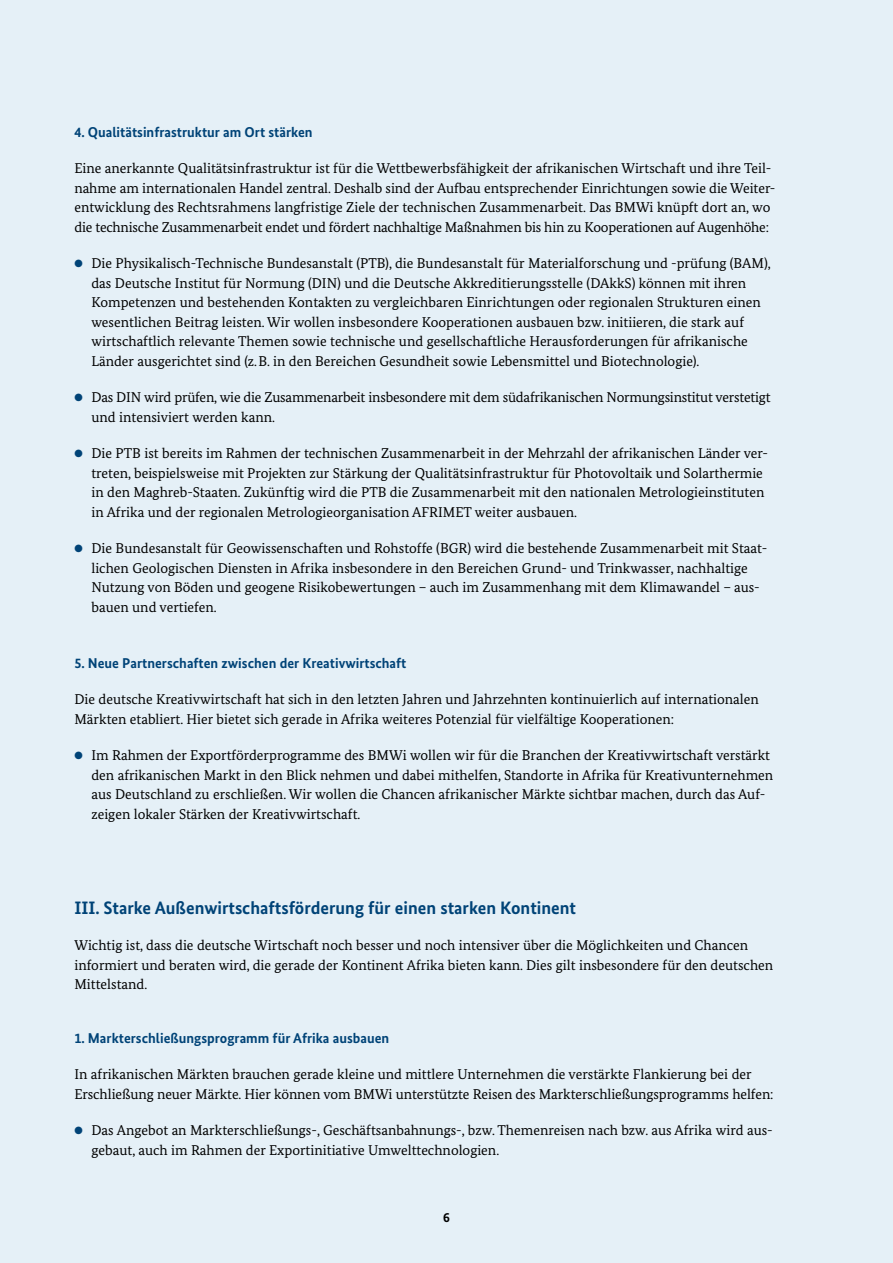
<style>
.page{position:relative;width:893px;height:1263px;background:#e5f0f7}
.page>*{position:absolute;margin:0;border:0;box-sizing:border-box;transform-origin:0 0}
.t1{font:700 18px "Bundes Sans";color:#004377}
.t2{font:14.25px/19.5px "Bundes Serif";color:#000}
.t3{font:700 14.25px "Bundes Sans";color:#004377}
.t4{font:700 13.5px "Bundes Sans";color:#000}
.s1{color:#004377}
</style>
<div class="page">
<h3 class="t3" style="left:74px;top:123px;width:240px">4. Qualitätsinfrastruktur am Ort stärken</h3>
<p class="t2" style="left:74px;top:158px;width:701px">Eine anerkannte Qualitätsinfrastruktur ist für die Wettbewerbsfähigkeit der afrikanischen Wirtschaft und ihre Teil&shy;nahme am internationalen Handel zentral. Deshalb sind der Aufbau entsprechender Einrichtungen sowie die Weiter&shy;entwicklung des Rechtsrahmens langfristige Ziele der technischen Zusammenarbeit. Das BMWi knüpft dort an, wo die technische Zusammenarbeit endet und fördert nachhaltige Maßnahmen bis hin zu Kooperationen auf Augenhöhe:</p>
<p class="t2" style="left:91px;top:253px;width:681px;text-indent:-17px"><span class="s1">●</span> Die Physikalisch-Technische Bundesanstalt (PTB), die Bundesanstalt für Materialforschung und -prüfung (BAM), das Deutsche Institut für Normung (DIN) und die Deutsche Akkreditierungsstelle (DAkkS) können mit ihren Kompetenzen und bestehenden Kontakten zu vergleichbaren Einrichtungen oder regionalen Strukturen einen wesentlichen Beitrag leisten. Wir wollen insbesondere Kooperationen ausbauen bzw. initiieren, die stark auf wirtschaftlich relevante Themen sowie technische und gesellschaftliche Herausforderungen für afrikanische Länder ausgerichtet sind (z.B. in den Bereichen Gesundheit sowie Lebensmittel und Biotechnologie).</p>
<p class="t2" style="left:91px;top:387px;width:681px;text-indent:-17px"><span class="s1">●</span> Das DIN wird prüfen, wie die Zusammenarbeit insbesondere mit dem südafrikanischen Normungsinstitut verstetigt und intensiviert werden kann.</p>
<p class="t2" style="left:91px;top:443px;width:678px;text-indent:-17px"><span class="s1">●</span> Die PTB ist bereits im Rahmen der technischen Zusammenarbeit in der Mehrzahl der afrikanischen Länder ver&shy;treten, beispielsweise mit Projekten zur Stärkung der Qualitätsinfrastruktur für Photovoltaik und Solarthermie in den Maghreb-Staaten. Zukünftig wird die PTB die Zusammenarbeit mit den nationalen Metrologieinstituten in Afrika und der regionalen Metrologieorganisation AFRIMET weiter ausbauen.</p>
<p class="t2" style="left:91px;top:538px;width:676px;text-indent:-17px"><span class="s1">●</span> Die Bundesanstalt für Geowissenschaften und Rohstoffe (BGR) wird die bestehende Zusammenarbeit mit Staat&shy;lichen Geologischen Diensten in Afrika insbesondere in den Bereichen Grund- und Trinkwasser, nachhaltige Nutzung von Böden und geogene Risikobewertungen – auch im Zusammenhang mit dem Klimawandel – aus&shy;bauen und vertiefen.</p>
<h3 class="t3" style="left:74px;top:654px;width:333px">5. Neue Partnerschaften zwischen der Kreativwirtschaft</h3>
<p class="t2" style="left:74px;top:689px;width:686px">Die deutsche Kreativwirtschaft hat sich in den letzten Jahren und Jahrzehnten kontinuierlich auf internationalen<br>Märkten etabliert. Hier bietet sich gerade in Afrika weiteres Potenzial für vielfältige Kooperationen:</p>
<p class="t2" style="left:91px;top:745px;width:683px;text-indent:-17px"><span class="s1">●</span> Im Rahmen der Exportförderprogramme des BMWi wollen wir für die Branchen der Kreativwirtschaft verstärkt den afrikanischen Markt in den Blick nehmen und dabei mithelfen, Standorte in Afrika für Kreativunternehmen aus Deutschland zu erschließen. Wir wollen die Chancen afrikanischer Märkte sichtbar machen, durch das Auf&shy;zeigen lokaler Stärken der Kreativwirtschaft.</p>
<h2 class="t1" style="left:74px;top:896px;width:503px">III. Starke Außenwirtschaftsförderung für einen starken Kontinent</h2>
<p class="t2" style="left:74px;top:935px;width:700px">Wichtig ist, dass die deutsche Wirtschaft noch besser und noch intensiver über die Möglichkeiten und Chancen informiert und beraten wird, die gerade der Kontinent Afrika bieten kann. Dies gilt insbesondere für den deutschen<br>Mittelstand.</p>
<h3 class="t3" style="left:74px;top:1029px;width:316px">1. Markterschließungsprogramm für Afrika ausbauen</h3>
<p class="t2" style="left:74px;top:1064px;width:701px">In afrikanischen Märkten brauchen gerade kleine und mittlere Unternehmen die verstärkte Flankierung bei der<br>Erschließung neuer Märkte. Hier können vom BMWi unterstützte Reisen des Markterschließungsprogramms helfen:</p>
<p class="t2" style="left:91px;top:1120px;width:683px;text-indent:-17px"><span class="s1">●</span> Das Angebot an Markterschließungs-, Geschäftsanbahnungs-, bzw. Themenreisen nach bzw. aus Afrika wird aus&shy;gebaut, auch im Rahmen der Exportinitiative Umwelttechnologien.</p>
<p class="t4" style="left:443px;top:1209px;width:8px">6</p>
</div>
